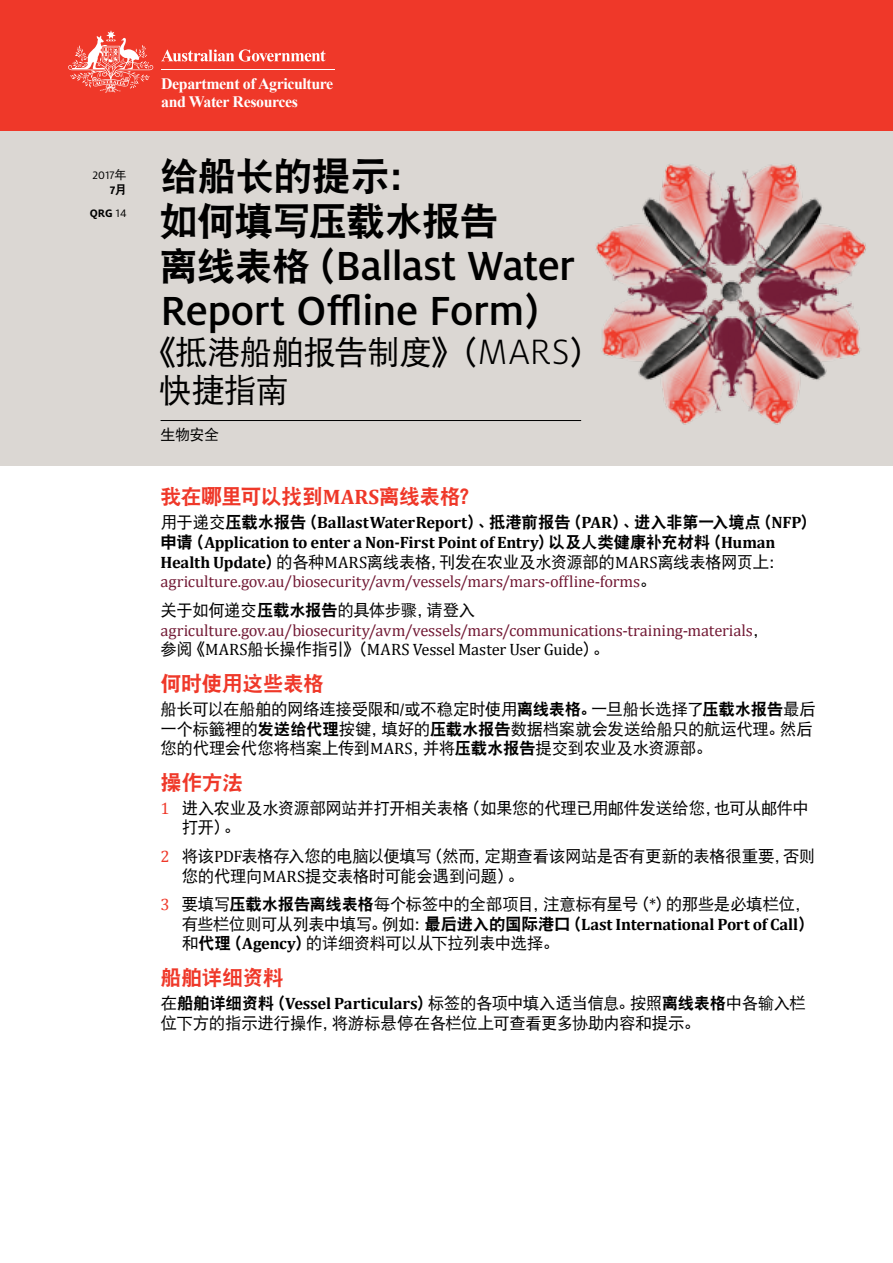
<style>
.page{position:relative;width:893px;height:1263px;background:#fff}
.page>*{position:absolute;margin:0;border:0;box-sizing:border-box;transform-origin:0 0}
.t1{font:500 45px/45px "Milo Pro";letter-spacing:-.01em;color:#000}
.t2{font:39px/45px "DFP Hei W9";letter-spacing:-.025em;color:#000}
.t3{font:33px/37.5px "DFP Hei W5";letter-spacing:-.03em;color:#000}
.t4{font:21px "DFP Hei W9";letter-spacing:-.03em;color:#ef3829}
.t5{font:16.5px/19.8px "DFP Hei W5";letter-spacing:-.03em;color:#000}
.t6{font:16.5px/19.8px "Cambria";letter-spacing:-.01em;color:#731b36}
.t7{font:700 16.5px "Cambria";letter-spacing:-.01em;color:#000}
.t8{font:16.5px "DFP Hei W9";letter-spacing:-.02em;color:#000}
.t9{font:700 15.9px/18px "Times New Roman";letter-spacing:-.025em;color:#fff}
.t10{font:15px "DFP Hei W5";color:#000}
.t11{font:12px/14.4px "Milo Pro";color:#000;text-align:right}
.t12{font:700 12px "Milo Pro";color:#000}
.s1{font-family:"DFP Hei W5"}
.s2{font-weight:700}
.s3{font-family:"DFP Hei W9"}
.s4{font-weight:400}
.s5{font-family:"DFP Hei W9";font-weight:400;font-size:39px}
.s6{font-family:"Milo Pro";font-weight:300;font-size:39px}
.s7{font-family:"Cambria";font-weight:700}
.s8{font-family:"DFP Hei W9";font-weight:400}
.s9{font-family:"Cambria"}
.s10{font-family:"DFP Hei W5";color:#000}
.s11{color:#000}
.s12{font-family:"DF Hei Std W5"}
.s13{font-family:"Cambria";color:#ef3829}
.s14{font-family:"DFP Hei W5";font-weight:400}
</style>
<div class="page">
<div style="left:0;top:130px;width:893px;height:336px;background:#dbd7d3"></div>
<div style="left:0;top:0;width:893px;height:130px;background:#ef3829"></div>
<svg style="left:161px;top:49px;width:164px;height:13px"></svg>
<hr style="left:161px;top:69px;width:174px;height:1px;background:#fff">
<svg style="left:68px;top:30px;width:85px;height:63px"></svg>
<hr style="left:161px;top:420px;width:420px;height:1px;background:#000">
<img style="left:596px;top:164px;width:270px;height:261px">
<p class="t11" style="left:93px;top:168px;width:36px">2017<span class="s1">年<br></span><span class="s2">7</span><span class="s3">月</span></p>
<p class="t12" style="left:90px;top:206px;width:38px">QRG <span class="s4">14</span></p>
<p class="t9" style="left:161px;top:74px;width:174px">Department of Agriculture and Water Resources</p>
<h2 class="t2" style="left:158px;top:153px;width:341px">给船长的提示：<br>如何填写压载水报告</h2>
<h1 class="t1" style="left:159px;top:243px;width:417px"><span class="s5">离线表格（</span>Ballast Water<br>Report Offline Form<span class="s5">）</span></h1>
<h3 class="t3" style="left:159px;top:333px;width:443px;text-indent:-16px">《抵港船舶报告制度》（<span class="s6">MARS</span>）快捷指南</h3>
<p class="t10" style="left:161px;top:427px;width:60px">生物安全</p>
<p class="t4" style="left:161px;top:485px;width:321px">我在哪里可以找到<span class="s7">MARS</span>离线表格？</p>
<p class="t8" style="left:161px;top:513px;width:657px"><span class="s1">用于递交</span>压载水报告（<span class="s7">Ballast Water Report</span>）、抵港前报告（<span class="s7">PAR</span>）、进入非第一入境点（<span class="s7">NFP</span>）</p>
<p class="t7" style="left:161px;top:531px;width:616px"><span class="s8">申请（</span>Application to enter a Non-First Point of Entry<span class="s8">）以及人类健康补充材料（</span>Human</p>
<p class="t5" style="left:161px;top:552px;width:625px"><span class="s7">Health Update</span><span class="s3">）</span>的各种<span class="s9">MARS</span>离线表格，刊发在农业及水资源部的<span class="s9">MARS</span>离线表格网页上：</p>
<p class="t6" style="left:161px;top:572px;width:497px">agriculture.gov.au/biosecurity/avm/vessels/mars/mars-offline-forms<span class="s10">。</span></p>
<p class="t5" style="left:161px;top:600px;width:316px">关于如何递交<span class="s3">压载水报告</span>的具体步骤，请登入</p>
<p class="t6" style="left:161px;top:620px;width:609px">agriculture.gov.au/biosecurity/avm/vessels/mars/communications-training-materials<span class="s10">，参阅《</span><span class="s11">MARS</span><span class="s10">船长操作指引》（</span><span class="s11">MARS Vessel Master User Guide</span><span class="s10">）。</span></p>
<p class="t4" style="left:161px;top:672px;width:165px">何时使用这些表格</p>
<p class="t5" style="left:161px;top:699px;width:657px">船长可以在船舶的网络连接受限和/或不稳定时使用<span class="s3">离线表格。</span>一旦船长选择了<span class="s3">压载水报告</span>最后一个标<span class="s12">籤裡</span>的<span class="s3">发送给代理</span>按键，填好的<span class="s3">压载水报告</span>数据档案就会发送给船只的航运代理。然后您的代理会代您将档案上传到<span class="s9">MARS</span>，并将<span class="s3">压载水报告</span>提交到农业及水资源部。</p>
<p class="t4" style="left:161px;top:771px;width:84px">操作方法</p>
<p class="t5" style="left:182px;top:797px;width:629px;text-indent:-21px"><span class="s13">1</span> 进入农业及水资源部网站并打开相关表格（如果您的代理已用邮件发送给您，也可从邮件中打开）。</p>
<p class="t5" style="left:182px;top:846px;width:635px;text-indent:-21px"><span class="s13">2</span> 将该<span class="s9">PDF</span>表格存入您的电脑以便填写（然而，定期查看该网站是否有更新的表格很重要，否则您的代理向<span class="s9">MARS</span>提交表格时可能会遇到问题）。</p>
<p class="t5" style="left:161px;top:894px;width:651px"><span class="s13">3</span> 要填写<span class="s3">压载水报告离线表格</span>每个标签中的全部项目，注意标有星号（<span class="s9">*</span>）的那些是必填栏位，</p>
<p class="t7" style="left:182px;top:912px;width:633px"><span class="s14">有些栏位则可从列表中填写。例如：</span><span class="s8">最后进入的国际港口（</span>Last International Port of Call<span class="s8">）</span></p>
<p class="t5" style="left:182px;top:933px;width:379px">和<span class="s3">代理（</span><span class="s7">Agency</span><span class="s3">）</span>的详细资料可以从下拉列表中选择。</p>
<p class="t4" style="left:161px;top:966px;width:125px">船舶详细资料</p>
<p class="t5" style="left:161px;top:993px;width:647px">在<span class="s3">船舶详细资料（</span><span class="s7">Vessel Particulars</span><span class="s3">）</span>标签的各项中填入适当信息。按照<span class="s3">离线表格</span>中各输入栏位下方的指示进行操作，将游标悬停在各栏位上可查看更多协助内容和提示。</p>
</div>
